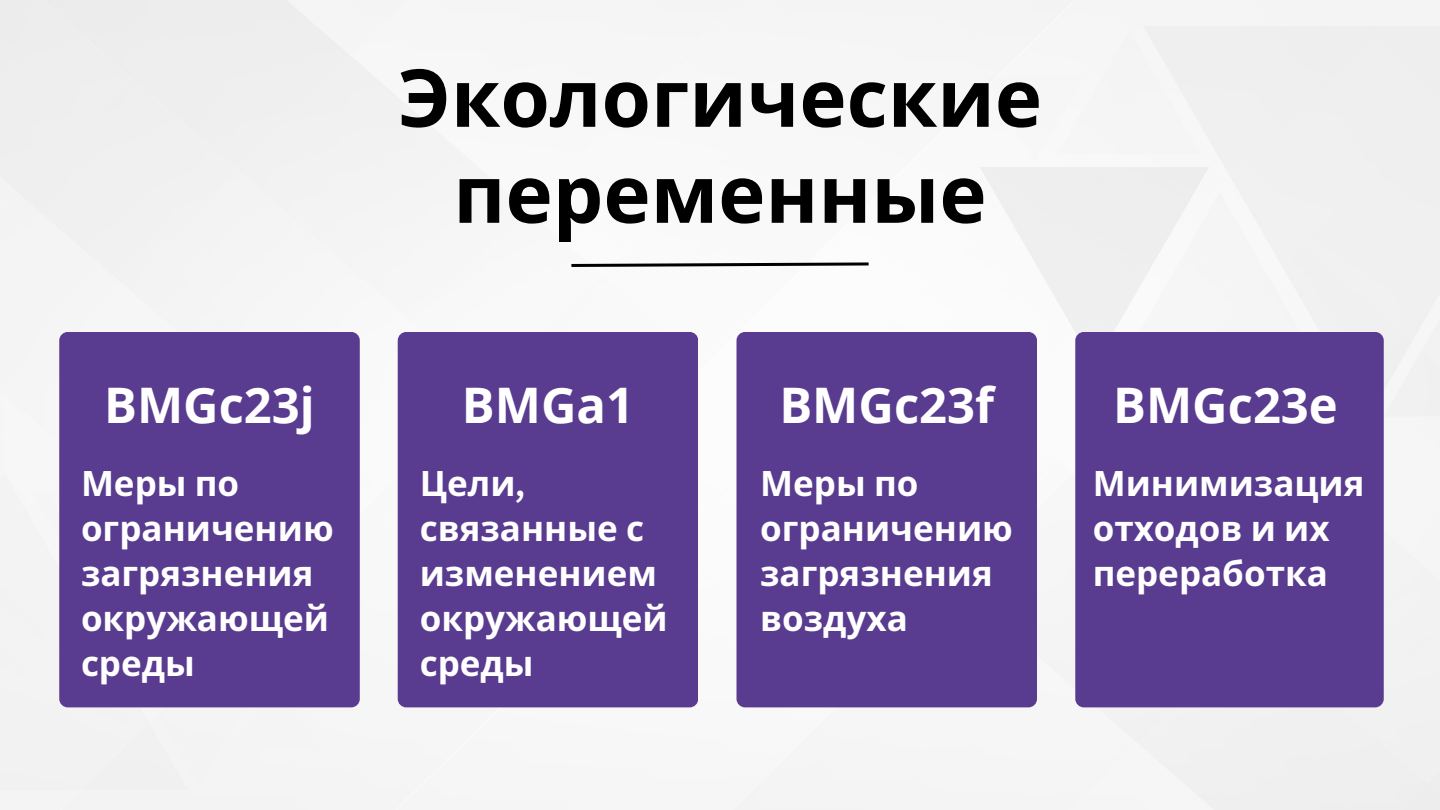
<style>
.page{position:relative;width:1440px;height:810px;background:#f5f5f5}
.page>*{position:absolute;margin:0;border:0;box-sizing:border-box;transform-origin:0 0}
.t1{font:700 80px/96px "Noto Sans";color:#000;text-align:center}
.t2{font:700 49px "Open Sans";color:#fff}
.t3{font:700 35px/45px "Noto Sans";color:#fff}
.s1{font-family:"Canva Sans"}
</style>
<div class="page">
<div style="left:59px;top:332px;width:301px;height:375px;background:#593c8f;border-radius:9px"></div>
<div style="left:398px;top:332px;width:300px;height:375px;background:#593c8f;border-radius:9px"></div>
<div style="left:736px;top:332px;width:301px;height:375px;background:#593c8f;border-radius:9px"></div>
<div style="left:1075px;top:332px;width:309px;height:375px;background:#593c8f;border-radius:9px"></div>
<svg style="left:568px;top:261px;width:304px;height:7px"></svg>
<p class="t2" style="left:104px;top:371px;width:212px">BMGc23j</p>
<h2 class="t3" style="left:81px;top:460px;width:254px">Меры по ограничению загрязнения окружающей среды</h2>
<h1 class="t1" style="left:398px;top:48px;width:646px">Экологические переменные</h1>
<p class="t2" style="left:462px;top:371px;width:174px">BMGa1</p>
<h2 class="t3" style="left:420px;top:460px;width:250px">Цели<span class="s1">, </span>связанные с изменением окружающей среды</h2>
<p class="t2" style="left:779px;top:371px;width:216px">BMGc23f</p>
<h2 class="t3" style="left:760px;top:460px;width:254px">Меры по ограничению загрязнения воздуха</h2>
<p class="t2" style="left:1113px;top:371px;width:226px">BMGc23e</p>
<h2 class="t3" style="left:1093px;top:460px;width:273px">Минимизация отходов и их переработка</h2>
</div>
